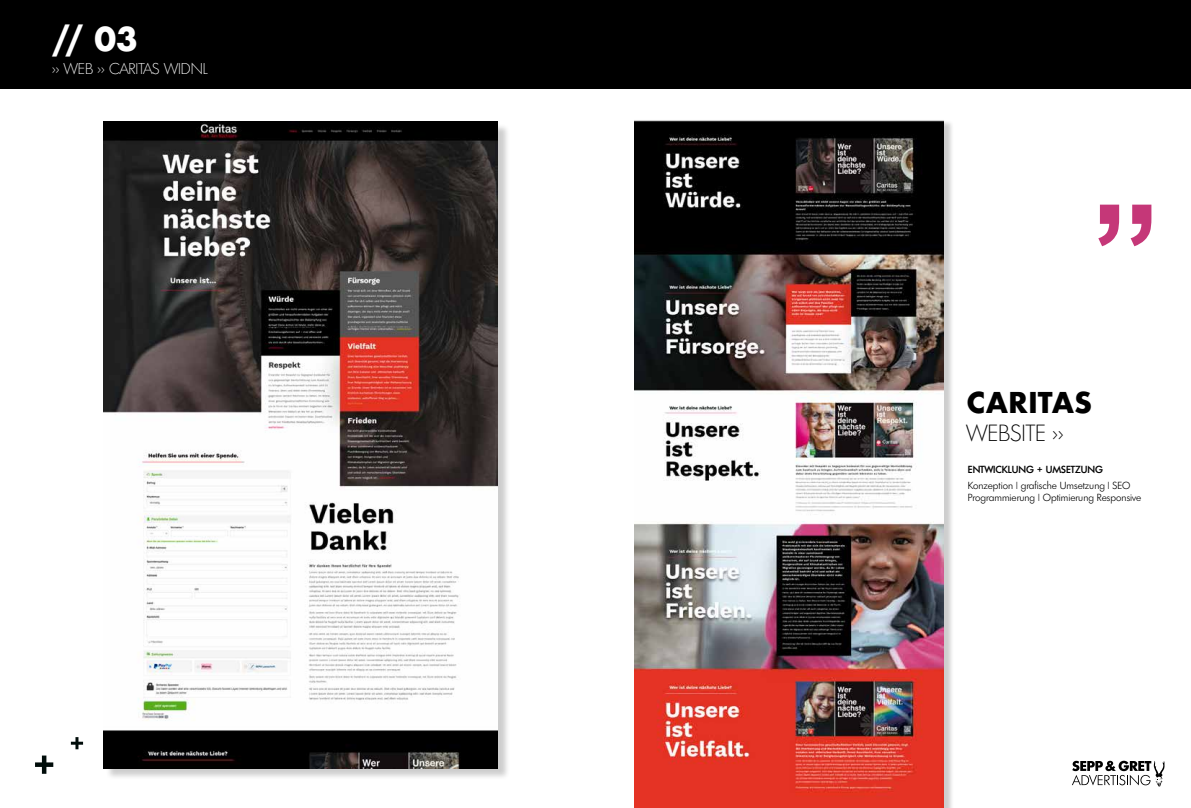
<style>
.page{position:relative;width:1191px;height:808px;background:#fff}
.page>*{position:absolute;margin:0;border:0;box-sizing:border-box;transform-origin:0 0}
.t1{font:700 140px "Arial";color:#c53778}
.t2{font:700 32px "Futura";color:#fff}
.t3{font:700 27.9px "Futura";color:#000}
.t4{font:200 22.7px "Limerick";color:#000}
.t5{font:200 15.2px "Limerick";color:#fff}
.t6{font:300 10px/12px "Limerick";color:#000}
.t7{font:500 10px "Limerick";color:#000}
</style>
<div class="page">
<div style="left:105px;top:123px;width:405px;height:657px;background:#000;opacity:.2"></div>
<img style="left:103px;top:122px;width:395px;height:646px">
<div style="left:635px;top:120px;width:319px;height:688px;background:#000;opacity:.2"></div>
<img style="left:634px;top:120px;width:309px;height:688px">
<svg style="left:35px;top:755px;width:18px;height:19px"></svg>
<svg style="left:71px;top:737px;width:12px;height:12px"></svg>
<div style="left:0;top:0;width:1191px;height:88px;background:#000"></div>
<svg style="left:1072px;top:761px;width:92px;height:26px"></svg>
<h2 class="t2" style="left:52px;top:16px;width:87px">// 03</h2>
<h3 class="t5" style="left:52px;top:59px;width:157px">&gt;&gt; WEB &gt;&gt; CARITAS WIDNL</h3>
<h1 class="t1" style="left:1091px;top:82px;width:71px">„</h1>
<h3 class="t3" style="left:966px;top:383px;width:127px">CARITAS</h3>
<h3 class="t4" style="left:966px;top:419px;width:98px">WEBSITE &gt;&gt;</h3>
<p class="t7" style="left:968px;top:463px;width:137px">ENTWICKLUNG + UMSETZUNG</p>
<p class="t6" style="left:968px;top:479px;width:175px">Konzeption | grafische Umsetzung | SEO<br>Programmierung | Optimierung Responsive</p>
</div>
